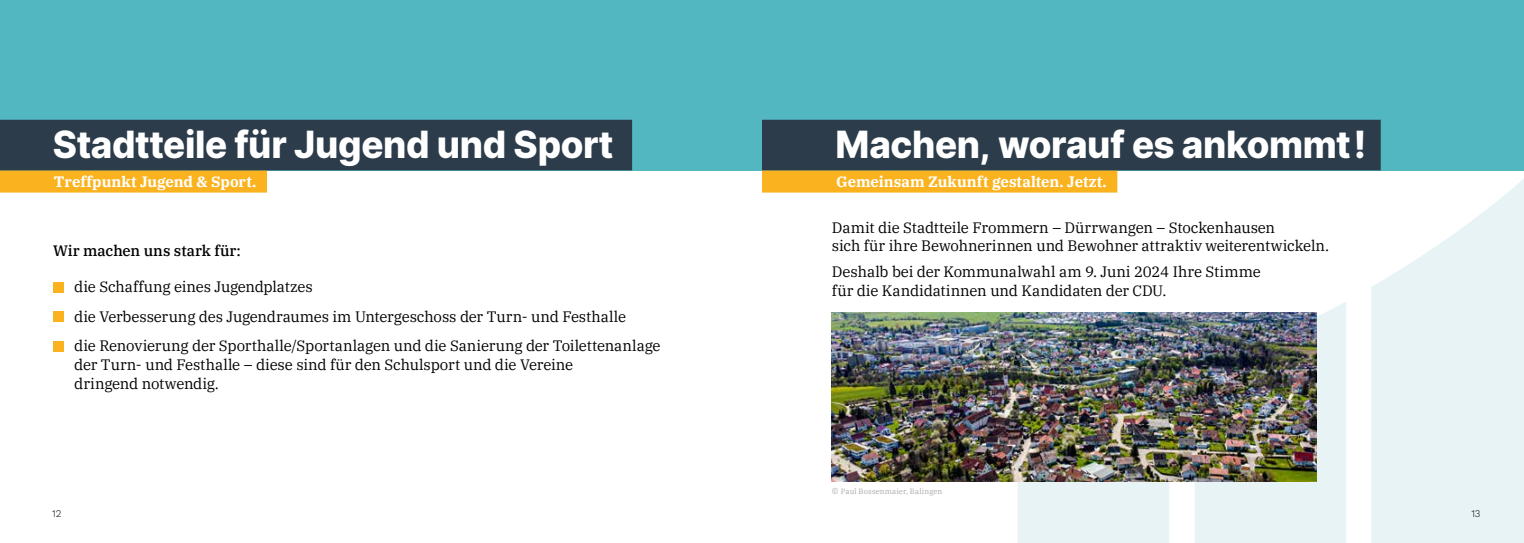
<style>
.page{position:relative;width:1524px;height:543px;background:#fff}
.page>*{position:absolute;margin:0;border:0;box-sizing:border-box;transform-origin:0 0}
.t1{font:800 37.5px "Inter";letter-spacing:-.01em;color:#fff}
.t2{font:italic 17.5px "Work Sans";color:#fff}
.t3{font:15px/18.8px "IBM Plex Serif";letter-spacing:-.01em;color:#000}
.t4{font:700 15px "IBM Plex Serif";color:#fff}
.t5{font:500 15px "IBM Plex Serif";color:#000}
.t6{font:10px "Work Sans";color:#000}
.t7{font:7.5px "IBM Plex Serif";letter-spacing:.02em;color:#a8a8a7}
.s1{font-size:8.75px}
</style>
<div class="page">
<svg style="left:1371px;top:170px;width:153px;height:372px;fill:#e7f3f5"></svg>
<svg style="left:1193px;top:302px;width:153px;height:240px;background:#e4eeef"></svg>
<div style="left:1016px;top:481px;width:155px;height:61px;background:#e7f3f5"></div>
<div style="left:762px;top:0;width:762px;height:170px;background:#52b7c1"></div>
<div style="left:755px;top:170px;width:362px;height:22px;background:#fab31e"></div>
<div style="left:729px;top:120px;width:651px;height:50px;background:#2d3c4b"></div>
<div style="left:726px;top:157px;width:36px;height:51px;background:#fff"></div>
<div style="left:0;top:0;width:762px;height:170px;background:#52b7c1"></div>
<div style="left:0;top:170px;width:267px;height:22px;background:#fab31e"></div>
<div style="left:0;top:120px;width:632px;height:50px;background:#2d3c4b"></div>
<div style="left:53px;top:281px;width:11px;height:11px;background:#fab31e"></div>
<div style="left:53px;top:311px;width:11px;height:10px;background:#fab31e"></div>
<div style="left:53px;top:340px;width:11px;height:11px;background:#fab31e"></div>
<img style="left:832px;top:312px;width:484px;height:169px">
<h1 class="t1" style="left:53px;top:116px;width:562px">Stadtteile für Jugend und Sport</h1>
<p class="t2" style="left:43px;top:122px;width:267px">WIR BRAUCHEN ANSCHLUSS …</p>
<p class="t4" style="left:54px;top:169px;width:204px">Treffpunkt Jugend &amp; Sport.</p>
<p class="t5" style="left:53px;top:238px;width:189px">Wir machen uns stark für:</p>
<p class="t3" style="left:74px;top:271px;width:588px;line-height:29.4px">die Schaffung eines Jugendplatzes<br>die Verbesserung des Jugendraumes im Untergeschoss der Turn- und Festhalle<br>die Renovierung der Sporthalle/Sportanlagen und die Sanierung der Toilettenanlage</p>
<p class="t3" style="left:74px;top:353px;width:500px">der Turn- und Festhalle – diese sind für den Schulsport und die Vereine dringend notwendig.</p>
<h1 class="t1" style="left:835px;top:116px;width:532px">Machen, worauf es ankommt!</h1>
<p class="t4" style="left:836px;top:169px;width:272px">Gemeinsam Zukunft gestalten. Jetzt.</p>
<p class="t3" style="left:832px;top:216px;width:498px">Damit die Stadtteile Frommern – Dürrwangen – Stockenhausen<br>sich für ihre Bewohnerinnen und Bewohner attraktiv weiterentwickeln.</p>
<p class="t3" style="left:832px;top:261px;width:430px">Deshalb bei der Kommunalwahl am 9. Juni 2024 Ihre Stimme für die Kandidatinnen und Kandidaten der CDU.</p>
<p class="t7" style="left:832px;top:485px;width:112px"><span class="s1">©</span> Paul Bossenmaier, Balingen</p>
<p class="t6" style="left:52px;top:505px;width:11px">12</p>
<p class="t6" style="left:1471px;top:505px;width:11px">13</p>
</div>
